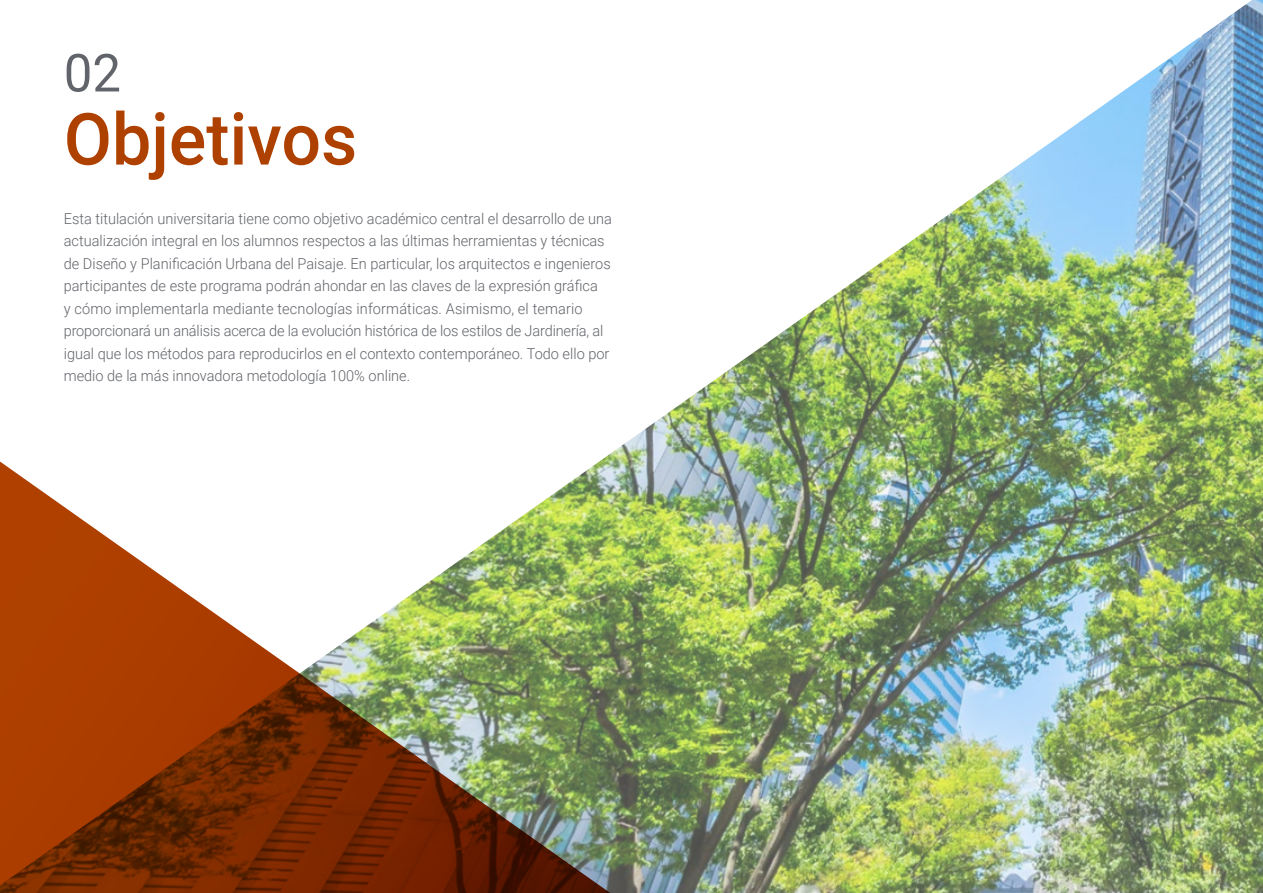
<style>
.page{position:relative;width:1263px;height:893px;background:#fff}
.page>*{position:absolute;margin:0;border:0;box-sizing:border-box;transform-origin:0 0}
.t1{font:500 72px "Roboto";color:#ae4000}
.t2{font:52.5px "Roboto";color:#61646a}
.t3{font:300 15px/22.5px "Roboto";color:#61646a}
</style>
<div class="page">
<img style="left:621px;top:0;width:642px;height:893px">
<img style="left:0;top:446px;width:640px;height:447px">
<h2 class="t2" style="left:64px;top:36px;width:59px">02</h2>
<h1 class="t1" style="left:64px;top:89px;width:295px">Objetivos</h1>
<p class="t3" style="left:64px;top:207px;width:550px">Esta titulación universitaria tiene como objetivo académico central el desarrollo de una actualización integral en los alumnos respectos a las últimas herramientas y técnicas de Diseño y Planificación Urbana del Paisaje. En particular, los arquitectos e ingenieros participantes de este programa podrán ahondar en las claves de la expresión gráfica<br>y cómo implementarla mediante tecnologías informáticas. Asimismo, el temario proporcionará un análisis acerca de la evolución histórica de los estilos de Jardinería, al igual que los métodos para reproducirlos en el contexto contemporáneo. Todo ello por medio de la más innovadora metodología 100% online.</p>
</div>
